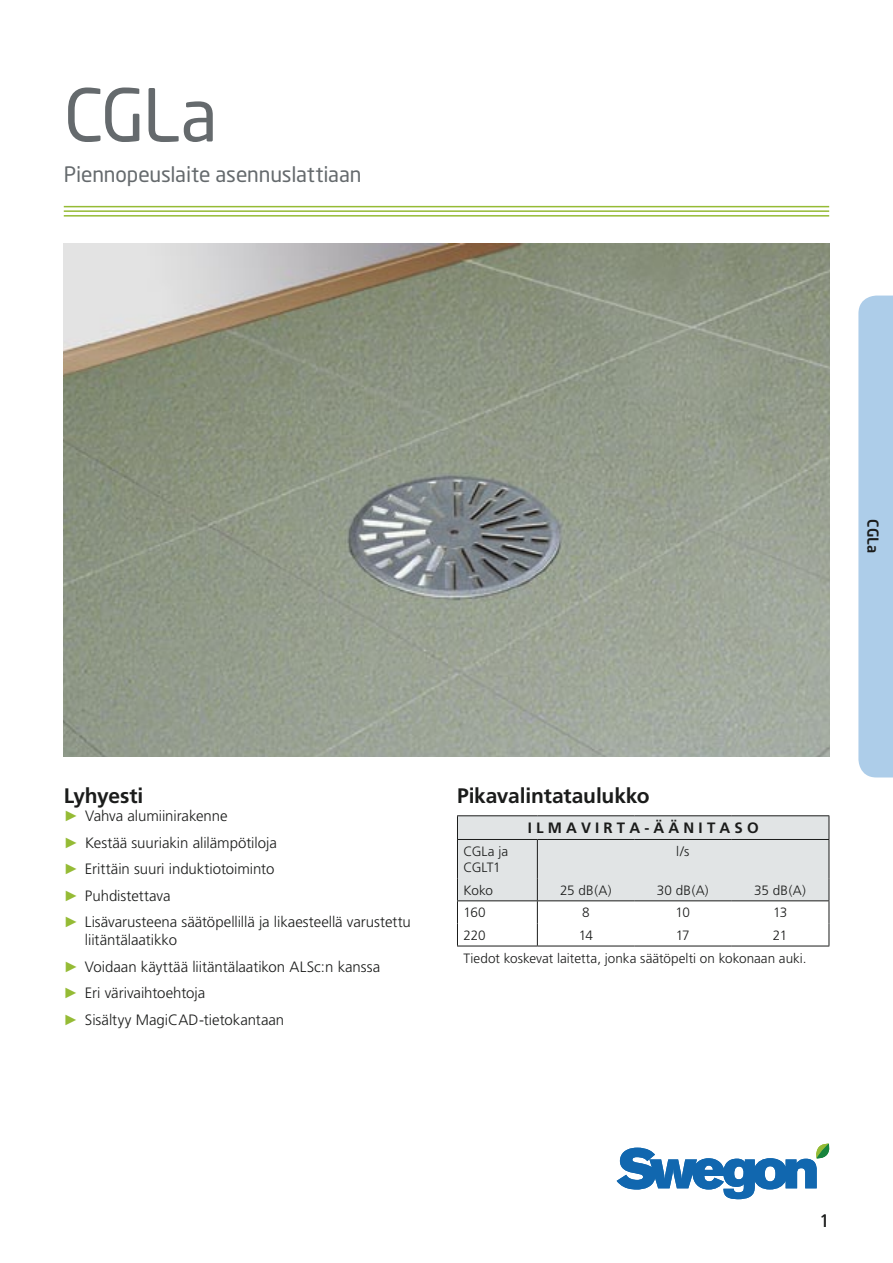
<style>
.page{position:relative;width:893px;height:1263px;background:#fff}
.page>*{position:absolute;margin:0;border:0;box-sizing:border-box;transform-origin:0 0}
.t1{font:72px "Neo Sans";color:#656a6d}
.t2{font:21px "Neo Sans";letter-spacing:-.01em;color:#656a6d}
.t3{font:700 21px "Frutiger";letter-spacing:-.01em;color:#1b1c1b}
.t4{font:300 18px "Frutiger";color:#1b1c1b}
.t5{font:300 15px/26.5px "Frutiger";letter-spacing:-.005em;color:#1b1c1b}
.t6{font:700 15px "Frutiger";color:#1b1c1b}
.t7{font:500 15px "Neo Sans";color:#1b1c1b}
.t8{font:300 13.5px/16.2px "Frutiger";color:#1b1c1b}
.s1{font-family:"Times New Roman";font-weight:400;color:#95bb35}
</style>
<div class="page">
<svg style="left:617px;top:1143px;width:212px;height:56px"></svg>
<hr style="left:64px;top:206px;width:765px;height:1px;background:#95bb35">
<hr style="left:64px;top:210px;width:765px;height:2px;background:#95bb35">
<hr style="left:64px;top:215px;width:765px;height:2px;background:#95bb35">
<div style="left:858px;top:296px;width:35px;height:481px;background:#adcde9"></div>
<hr style="left:457px;top:815px;width:80px;height:1px;background:#1b1c1b">
<hr style="left:537px;top:815px;width:97px;height:1px;background:#1b1c1b">
<hr style="left:634px;top:815px;width:97px;height:1px;background:#1b1c1b">
<hr style="left:731px;top:815px;width:98px;height:1px;background:#1b1c1b">
<svg style="left:457px;top:816px;width:373px;height:130px"></svg>
<hr style="left:457px;top:946px;width:80px;height:1px;background:#1b1c1b">
<hr style="left:537px;top:946px;width:97px;height:1px;background:#1b1c1b">
<hr style="left:634px;top:946px;width:97px;height:1px;background:#1b1c1b">
<hr style="left:731px;top:946px;width:98px;height:1px;background:#1b1c1b">
<hr style="left:457px;top:900px;width:80px;height:1px;background:#1b1c1b">
<hr style="left:537px;top:900px;width:97px;height:1px;background:#1b1c1b">
<hr style="left:634px;top:900px;width:97px;height:1px;background:#1b1c1b">
<hr style="left:731px;top:900px;width:98px;height:1px;background:#1b1c1b">
<img style="left:64px;top:243px;width:765px;height:514px">
<h1 class="t1" style="left:64px;top:71px;width:155px">CGLa</h1>
<h2 class="t2" style="left:64px;top:162px;width:299px">Piennopeuslaite asennuslattiaan</h2>
<p class="t7" style="left:883px;top:519px;width:36px;rotate:90deg">CGLa</p>
<h2 class="t3" style="left:64px;top:783px;width:81px">Lyhyesti</h2>
<p class="t5" style="left:64px;top:802px;width:349px"><span class="s1">►</span> Vahva alumiinirakenne<br><span class="s1">►</span> Kestää suuriakin alilämpötiloja<br><span class="s1">►</span> Erittäin suuri induktiotoiminto<br><span class="s1">►</span> Puhdistettava<br><span class="s1">►</span> Lisävarusteena säätöpellillä ja likaesteellä varustettu</p>
<p class="t5" style="left:64px;top:926px;width:318px;text-indent:21px">liitäntälaatikko<br><span class="s1">►</span> Voidaan käyttää liitäntälaatikon ALSc:n kanssa <span class="s1">►</span> Eri värivaihtoehtoja<br><span class="s1">►</span> Sisältyy MagiCAD-tietokantaan</p>
<h2 class="t3" style="left:457px;top:783px;width:194px">Pikavalintataulukko</h2>
<p class="t6" style="left:528px;top:819px;width:232px">I L M A V I R T A - Ä Ä N I T A S O</p>
<p class="t8" style="left:463px;top:843px;width:46px">CGLa ja<br>CGLT1</p>
<p class="t8" style="left:676px;top:843px;width:15px">l/s</p>
<p class="t8" style="left:463px;top:882px;width:31px">Koko</p>
<p class="t8" style="left:560px;top:882px;width:53px">25 dB(A)</p>
<p class="t8" style="left:657px;top:882px;width:53px">30 dB(A)</p>
<p class="t8" style="left:754px;top:882px;width:53px">35 dB(A)</p>
<p class="t8" style="left:463px;top:905px;width:24px">160</p>
<p class="t8" style="left:582px;top:905px;width:9px">8</p>
<p class="t8" style="left:675px;top:905px;width:16px">10</p>
<p class="t8" style="left:773px;top:905px;width:16px">13</p>
<p class="t8" style="left:463px;top:927px;width:24px">220</p>
<p class="t8" style="left:579px;top:927px;width:16px">14</p>
<p class="t8" style="left:676px;top:927px;width:16px">17</p>
<p class="t8" style="left:463px;top:924px;width:345px;line-height:22.6px;text-indent:309px">21<br>Tiedot koskevat laitetta, jonka säätöpelti on kokonaan auki.</p>
<p class="t4" style="left:820px;top:1210px;width:12px">1</p>
</div>
